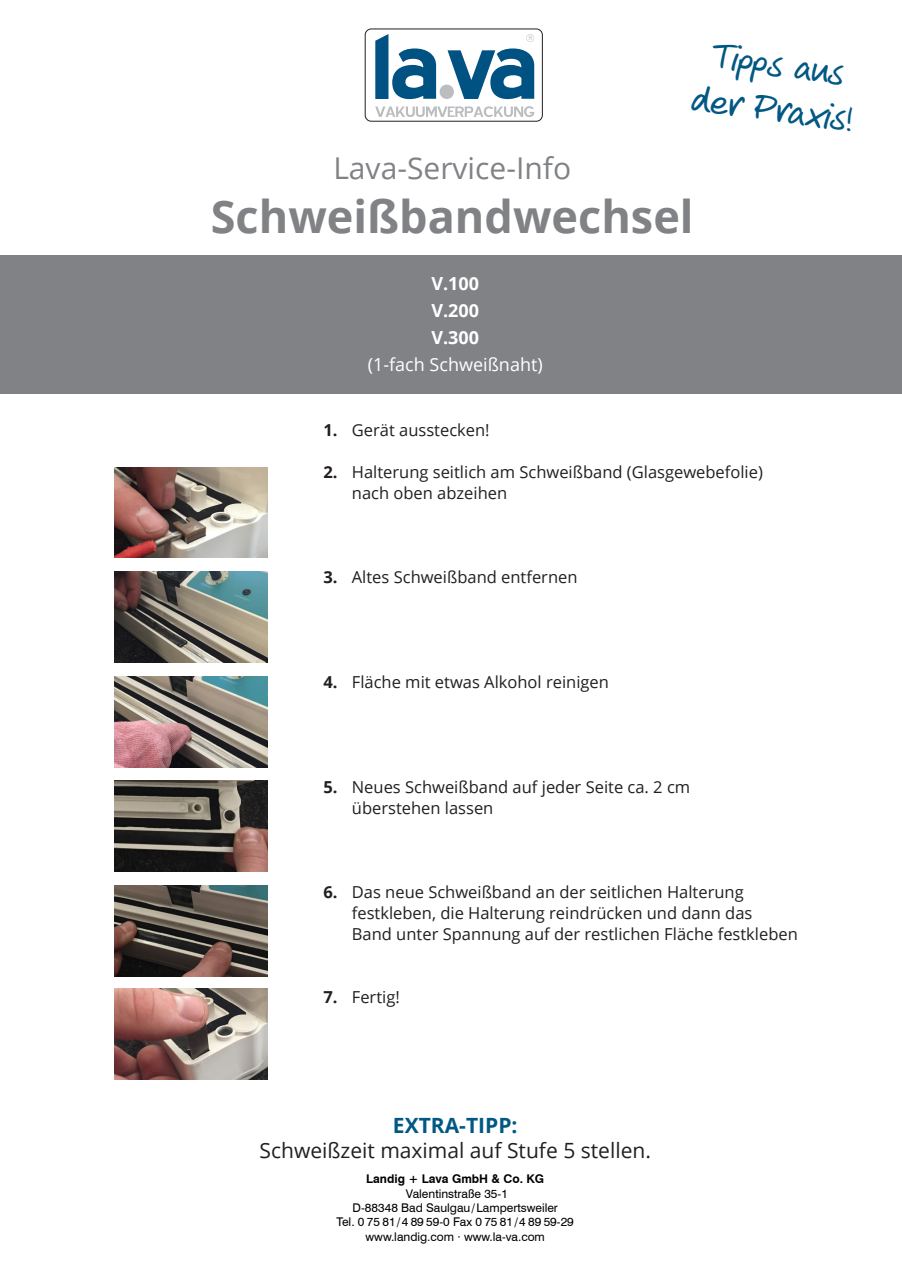
<style>
.page{position:relative;width:902px;height:1272px;background:#fff}
.page>*{position:absolute;margin:0;border:0;box-sizing:border-box;transform-origin:0 0}
.t1{font:700 45px "Open Sans";color:#808285}
.t2{font:37.5px/44.7px "Veneto Handwriting Pro";color:#005883;text-align:center}
.t3{font:30px "Open Sans";color:#808285}
.t4{font:21px "Open Sans";color:#231f20}
.t5{font:700 21px "Open Sans";color:#005883}
.t6{font:18px "Open Sans";color:#fff}
.t7{font:700 18px "Open Sans";color:#fff}
.t8{font:16.5px/21px "Open Sans";color:#231f20}
.t9{font:12px "Swiss 721 BT";color:#000}
.t10{font:700 12px "Swiss 721 BT";color:#000}
.s1{font-weight:700}
</style>
<div class="page">
<div style="left:0;top:255px;width:901px;height:139px;background:#808285"></div>
<div style="left:365px;top:29px;width:177px;height:93px;border:1px solid #231f20;border-radius:6px"></div>
<svg style="left:375px;top:106px;width:159px;height:11px"></svg>
<svg style="left:375px;top:34px;width:159px;height:65px"></svg>
<img style="left:115px;top:467px;width:153px;height:91px">
<img style="left:115px;top:572px;width:153px;height:90px">
<img style="left:115px;top:676px;width:153px;height:91px">
<img style="left:115px;top:781px;width:153px;height:90px">
<img style="left:115px;top:885px;width:153px;height:91px">
<img style="left:115px;top:988px;width:153px;height:91px">
<p class="t2" style="left:701px;top:34px;width:164px;rotate:8deg">Tipps aus der Praxis!</p>
<p class="t3" style="left:333px;top:148px;width:239px">Lava-Service-Info</p>
<p class="t1" style="left:211px;top:185px;width:484px">Schweißbandwechsel</p>
<p class="t7" style="left:431px;top:271px;width:49px">V.100</p>
<p class="t7" style="left:431px;top:298px;width:49px">V.200</p>
<p class="t7" style="left:431px;top:325px;width:49px">V.300</p>
<p class="t6" style="left:367px;top:352px;width:176px">(1-fach Schweißnaht)</p>
<p class="t8" style="left:323px;top:418px;width:168px"><span class="s1">1.</span> Gerät ausstecken!</p>
<p class="t8" style="left:323px;top:460px;width:441px"><span class="s1">2.</span> Halterung seitlich am Schweißband (Glasgewebefolie)</p>
<p class="t8" style="left:352px;top:481px;width:157px">nach oben abzeihen</p>
<p class="t8" style="left:323px;top:565px;width:256px"><span class="s1">3.</span> Altes Schweißband entfernen</p>
<p class="t8" style="left:323px;top:670px;width:287px"><span class="s1">4.</span> Fläche mit etwas Alkohol reinigen</p>
<p class="t8" style="left:352px;top:775px;width:340px;text-indent:-28px"><span class="s1">5.</span> Neues Schweißband auf jeder Seite ca. 2 cm überstehen lassen</p>
<p class="t8" style="left:352px;top:880px;width:447px;text-indent:-28px"><span class="s1">6.</span> Das neue Schweißband an der seitlichen Halterung festkleben, die Halterung reindrücken und dann das<br>Band unter Spannung auf der restlichen Fläche festkleben</p>
<p class="t8" style="left:323px;top:985px;width:78px"><span class="s1">7.</span> Fertig!</p>
<p class="t5" style="left:393px;top:1110px;width:126px">EXTRA-TIPP:</p>
<p class="t4" style="left:259px;top:1135px;width:393px">Schweißzeit maximal auf Stufe 5 stellen.</p>
<p class="t10" style="left:366px;top:1171px;width:180px">Landig + Lava GmbH &amp; Co. KG</p>
<p class="t9" style="left:406px;top:1186px;width:103px">Valentinstraße 35-1</p>
<p class="t9" style="left:352px;top:1200px;width:207px">D-88348 Bad Saulgau/Lampertsweiler</p>
<p class="t9" style="left:336px;top:1214px;width:239px">Tel. 0 75 81/4 89 59-0 Fax 0 75 81/4 89 59-29</p>
<p class="t9" style="left:365px;top:1229px;width:181px">www.landig.com ∙ www.la-va.com</p>
</div>
